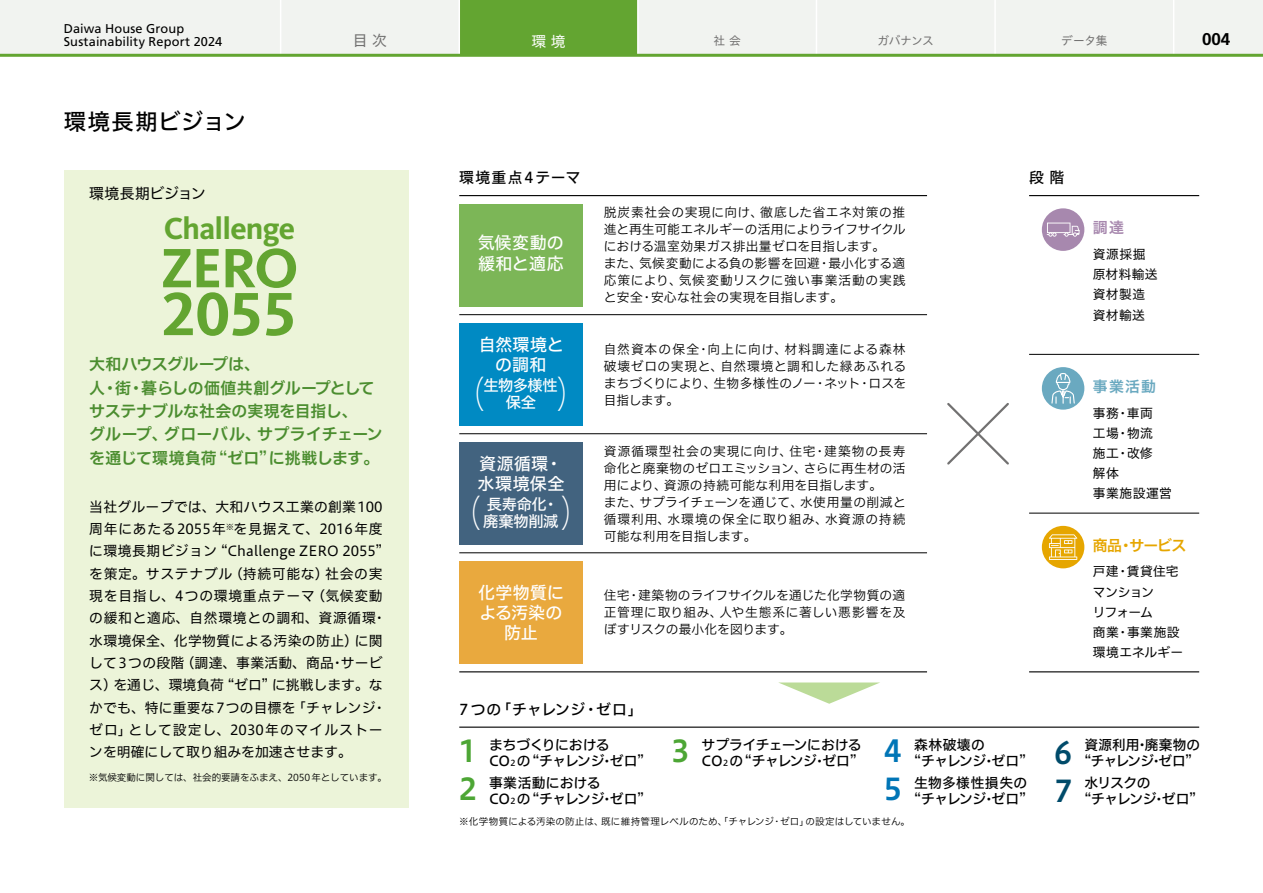
<style>
.page{position:relative;width:1263px;height:893px;background:#fff}
.page>*{position:absolute;margin:0;border:0;box-sizing:border-box;transform-origin:0 0}
.t1{font:700 63.15px "Kievit OT";color:#63a531}
.t2{font:700 57.45px "Kievit OT";color:#63a531}
.t3{font:37.35px "Hira Kaku Std W1";color:#fff;scale:.68 1}
.t4{font:700 31.5px "Kievit OT";letter-spacing:-.025em;color:#63a531}
.t5{font:29.7px/38.2px "Hiragino UD Sans F Std N W6";color:#4da635}
.t6{font:29.7px/38.2px "Hiragino UD Sans F Std N W6";color:#004b6a}
.t7{font:29.7px "Hiragino UD Sans F Std N W6";color:#0075b6}
.t8{font:22.35px "Hiragino UD Sans F Std N W5";letter-spacing:.02em;color:#000}
.t9{font:16.95px/20.2px "Hiragino UD Sans F Std N W5";letter-spacing:.01em;color:#fff;text-align:center}
.t10{font:16.95px/20.2px "Hiragino UD Sans F Std N W5";letter-spacing:.03em;color:#fff}
.t11{font:700 16.95px "Frutiger LT Pro";color:#000}
.t12{font:15.9px/23.4px "Hiragino UD Sans F Std N W6";letter-spacing:-.01em;color:#4b8d2f}
.t13{font:15.3px/17px "Hiragino UD Sans F Std N W5";letter-spacing:-.03em;color:#fff;text-align:center}
.t14{font:14.85px "Hiragino UD Sans F Std N W5";letter-spacing:.015em;color:#000}
.t15{font:14.85px "Hiragino UD Sans F Std N W4";letter-spacing:-.02em;color:#000}
.t16{font:14.85px "Hiragino UD Sans F Std N W5";letter-spacing:.085em;color:#000}
.t17{font:14.85px "Hiragino UD Sans F Std N W6";letter-spacing:-.06em;color:#e6a600}
.t18{font:14.85px "Hiragino UD Sans F Std N W6";color:#6aa9c0}
.t19{font:14.85px "Hiragino UD Sans F Std N W4";color:#727171}
.t20{font:14.85px "Hiragino UD Sans Std N W4";color:#fff}
.t21{font:14.85px "Hiragino UD Sans F Std N W5";letter-spacing:.055em;color:#000}
.t22{font:14.85px "Hiragino UD Sans F Std N W6";color:#a788ae}
.t23{font:13.8px/22.4px "Hiragino UD Sans F Std N W4";letter-spacing:.03em;color:#000}
.t24{font:13.8px/15.9px "Hiragino UD Sans F Std N W5";letter-spacing:-.025em;color:#000}
.t25{font:13.8px/15.9px "Hiragino UD Sans F Std N W5";color:#000}
.t26{font:13.8px/15.9px "Hiragino UD Sans F Std N W5";letter-spacing:.015em;color:#000}
.t27{font:13.8px/15.9px "Hiragino UD Sans F Std N W5";letter-spacing:.01em;color:#000}
.t28{font:12.75px/17px "Hiragino UD Sans F Std N W3";letter-spacing:.025em;color:#000}
.t29{font:12.75px/20.2px "Hiragino UD Sans F Std N W4";letter-spacing:.03em;color:#000}
.t30{font:12.75px/12.8px "Frutiger LT Pro";letter-spacing:.01em;color:#000}
.t31{font:12.75px/20.2px "Hiragino UD Sans F Std N W4";letter-spacing:.005em;color:#000}
.t32{font:11.7px "Hiragino UD Sans Std N W4";letter-spacing:-.035em;color:#727171}
.t33{font:9.6px "Hiragino UD Sans F Std N W3";letter-spacing:-.01em;color:#000}
.s1{font-size:8.25px}
</style>
<div class="page">
<div style="left:0;top:0;width:1263px;height:55px;background:#f1f3f0"></div>
<div style="left:459px;top:0;width:179px;height:55px;background:#63a531"></div>
<hr style="left:280px;top:0;width:1px;height:55px;background:#fff">
<hr style="left:458px;top:0;width:2px;height:55px;background:#fff">
<hr style="left:816px;top:0;width:1px;height:55px;background:#fff">
<hr style="left:994px;top:0;width:2px;height:55px;background:#fff">
<hr style="left:1173px;top:0;width:1px;height:55px;background:#fff">
<hr style="left:637px;top:0;width:2px;height:55px;background:#fff">
<hr style="left:0;top:54px;width:1263px;height:3px;background:#63a531">
<div style="left:64px;top:170px;width:344px;height:638px;background:#ecf4d9"></div>
<div style="left:459px;top:204px;width:124px;height:102px;background:#7cb657"></div>
<hr style="left:459px;top:195px;width:468px;height:1px;background:#000">
<hr style="left:459px;top:314px;width:468px;height:1px;background:#000">
<div style="left:459px;top:323px;width:124px;height:102px;background:#008ac3"></div>
<div style="left:459px;top:442px;width:124px;height:102px;background:#42637f"></div>
<hr style="left:459px;top:553px;width:468px;height:1px;background:#000">
<div style="left:459px;top:561px;width:124px;height:102px;background:#e9a93e"></div>
<hr style="left:459px;top:671px;width:468px;height:1px;background:#000">
<hr style="left:1029px;top:195px;width:170px;height:1px;background:#000">
<hr style="left:1029px;top:354px;width:170px;height:1px;background:#000">
<hr style="left:1029px;top:513px;width:170px;height:1px;background:#000">
<hr style="left:1029px;top:671px;width:170px;height:1px;background:#000">
<hr style="left:459px;top:433px;width:468px;height:1px;background:#000">
<svg style="left:947px;top:403px;width:62px;height:62px"></svg>
<hr style="left:459px;top:727px;width:740px;height:1px;background:#000">
<div style="left:1042px;top:208px;width:42px;height:43px;background:#a788ae;border-radius:50%"></div>
<svg style="left:1047px;top:223px;width:32px;height:14px"></svg>
<div style="left:1042px;top:367px;width:42px;height:43px;background:#6aa9c0;border-radius:50%"></div>
<svg style="left:1051px;top:373px;width:24px;height:31px"></svg>
<div style="left:1042px;top:526px;width:42px;height:42px;background:#e6a600;border-radius:50%"></div>
<svg style="left:1049px;top:534px;width:28px;height:26px"></svg>
<svg style="left:778px;top:682px;width:102px;height:22px"></svg>
<p class="t30" style="left:64px;top:22px;width:160px">Daiwa House Group<br>Sustainability Report 2024</p>
<h3 class="t11" style="left:1202px;top:29px;width:30px">004</h3>
<p class="t19" style="left:353px;top:29px;width:36px">目 次</p>
<p class="t20" style="left:531px;top:30px;width:36px">環 境</p>
<p class="t32" style="left:714px;top:32px;width:29px">社 会</p>
<p class="t32" style="left:877px;top:32px;width:58px">ガバナンス</p>
<p class="t32" style="left:1061px;top:32px;width:48px">データ集</p>
<h3 class="t8" style="left:64px;top:105px;width:184px">環境長期ビジョン</h3>
<p class="t15" style="left:89px;top:182px;width:118px">環境長期ビジョン</p>
<h3 class="t4" style="left:164px;top:211px;width:133px">Challenge</h3>
<h2 class="t2" style="left:160px;top:235px;width:140px">ZERO</h2>
<h1 class="t1" style="left:162px;top:277px;width:137px">2055</h1>
<p class="t12" style="left:89px;top:352px;width:295px">大和ハウスグループは、<br>人・街・暮らしの価値共創グループとしてサステナブルな社会の実現を目指し、<br>グループ、グローバル、サプライチェーンを通じて環境負荷 “ゼロ”に挑戦します。</p>
<p class="t23" style="left:89px;top:495px;width:298px">当社グループでは、大和ハウス工業の創業100周年にあたる2055年<sup>※</sup>を見据えて、2016年度に環境長期ビジョン “Challenge ZERO 2055”を策定。サステナブル（持続可能な）社会の実現を目指し、4つの環境重点テーマ（気候変動の緩和と適応、自然環境との調和、資源循環・水環境保全、化学物質による汚染の防止）に関して3つの段階（調達、事業活動、商品・サービス）を通じ、環境負荷 “ゼロ” に挑戦します。なかでも、特に重要な7つの目標を「チャレンジ・ゼロ」として設定し、2030年のマイルストーンを明確にして取り組みを加速させます。</p>
<p class="t33" style="left:89px;top:770px;width:300px">※気候変動に関しては、社会的要請をふまえ、2050年としています。</p>
<p class="t16" style="left:459px;top:166px;width:123px">環境重点4テーマ</p>
<h3 class="t9" style="left:478px;top:232px;width:88px;text-align:left">気候変動の緩和と適応</h3>
<h3 class="t9" style="left:479px;top:333px;width:87px">自然環境との調和</h3>
<h3 class="t3" style="left:459px;top:366px;width:39px">（</h3>
<p class="t13" style="left:483px;top:376px;width:76px">生物多様性保全</p>
<h3 class="t3" style="left:557px;top:366px;width:39px">）</h3>
<h3 class="t10" style="left:477px;top:452px;width:88px">資源循環・水環境保全</h3>
<h3 class="t3" style="left:455px;top:485px;width:39px">（</h3>
<p class="t13" style="left:483px;top:495px;width:77px;text-align:left">長寿命化・廃棄物削減</p>
<h3 class="t3" style="left:561px;top:485px;width:39px">）</h3>
<p class="t28" style="left:604px;top:203px;width:303px">脱炭素社会の実現に向け、徹底した省エネ対策の推進と再生可能エネルギーの活用によりライフサイクルにおける温室効果ガス排出量ゼロを目指します。<br>また、気候変動による負の影響を回避・最小化する適応策により、気候変動リスクに強い事業活動の実践と安全・安心な社会の実現を目指します。</p>
<p class="t28" style="left:604px;top:340px;width:304px;text-align:justify">自然資本の保全・向上に向け、材料調達による森林破壊ゼロの実現と、自然環境と調和した緑あふれるまちづくりにより、生物多様性のノー・ネット・ロスを目指します。</p>
<p class="t28" style="left:604px;top:442px;width:304px">資源循環型社会の実現に向け、住宅・建築物の長寿命化と廃棄物のゼロエミッション、さらに再生材の活用により、資源の持続可能な利用を目指します。<br>また、サプライチェーンを通じて、水使用量の削減と循環利用、水環境の保全に取り組み、水資源の持続可能な利用を目指します。</p>
<h3 class="t9" style="left:478px;top:581px;width:87px">化学物質による汚染の防止</h3>
<p class="t28" style="left:604px;top:586px;width:303px;text-align:justify">住宅・建築物のライフサイクルを通じた化学物質の適正管理に取り組み、人や生態系に著しい悪影響を及ぼすリスクの最小化を図ります。</p>
<p class="t21" style="left:1029px;top:166px;width:37px">段 階</p>
<p class="t22" style="left:1093px;top:216px;width:33px">調達</p>
<p class="t29" style="left:1093px;top:243px;width:66px">資源採掘原材料輸送資材製造資材輸送</p>
<p class="t18" style="left:1093px;top:375px;width:65px">事業活動</p>
<p class="t29" style="left:1093px;top:402px;width:81px">事務・車両<br>工場・物流<br>施工・改修<br>解体<br>事業施設運営</p>
<p class="t17" style="left:1093px;top:534px;width:95px">商品・サービス</p>
<p class="t31" style="left:1093px;top:561px;width:92px">戸建・賃貸住宅マンション<br>リフォーム<br>商業・事業施設環境エネルギー</p>
<p class="t14" style="left:459px;top:698px;width:185px">7 つの「チャレンジ・ゼロ」</p>
<h3 class="t5" style="left:459px;top:730px;width:20px">1<br>2</h3>
<p class="t24" style="left:671px;top:736px;width:232px;text-indent:30px">サプライチェーンにおける<br><sup>3</sup> CO<span class="s1">2</span> の“チャレンジ•ゼロ” <sup>4</sup></p>
<p class="t24" style="left:489px;top:736px;width:157px">まちづくりにおける<br>CO<span class="s1">2</span> の“チャレンジ•ゼロ”</p>
<p class="t25" style="left:489px;top:774px;width:157px">事業活動における<br>CO<span class="s1">2</span> の“チャレンジ•ゼロ”</p>
<h3 class="t7" style="left:884px;top:766px;width:20px">5</h3>
<p class="t33" style="left:459px;top:814px;width:452px">※化学物質による汚染の防止は、既に維持管理レベルのため、「チャレンジ・ゼロ」の設定はしていません。</p>
<p class="t27" style="left:914px;top:736px;width:113px">森林破壊の<br>“チャレンジ•ゼロ”</p>
<p class="t26" style="left:914px;top:774px;width:114px">生物多様性損失の“チャレンジ•ゼロ”</p>
<h3 class="t6" style="left:1054px;top:732px;width:20px">6<br>7</h3>
<p class="t24" style="left:1084px;top:736px;width:117px">資源利用･廃棄物の“チャレンジ•ゼロ”</p>
<p class="t24" style="left:1084px;top:774px;width:113px">水リスクの<br>“チャレンジ•ゼロ”</p>
</div>
